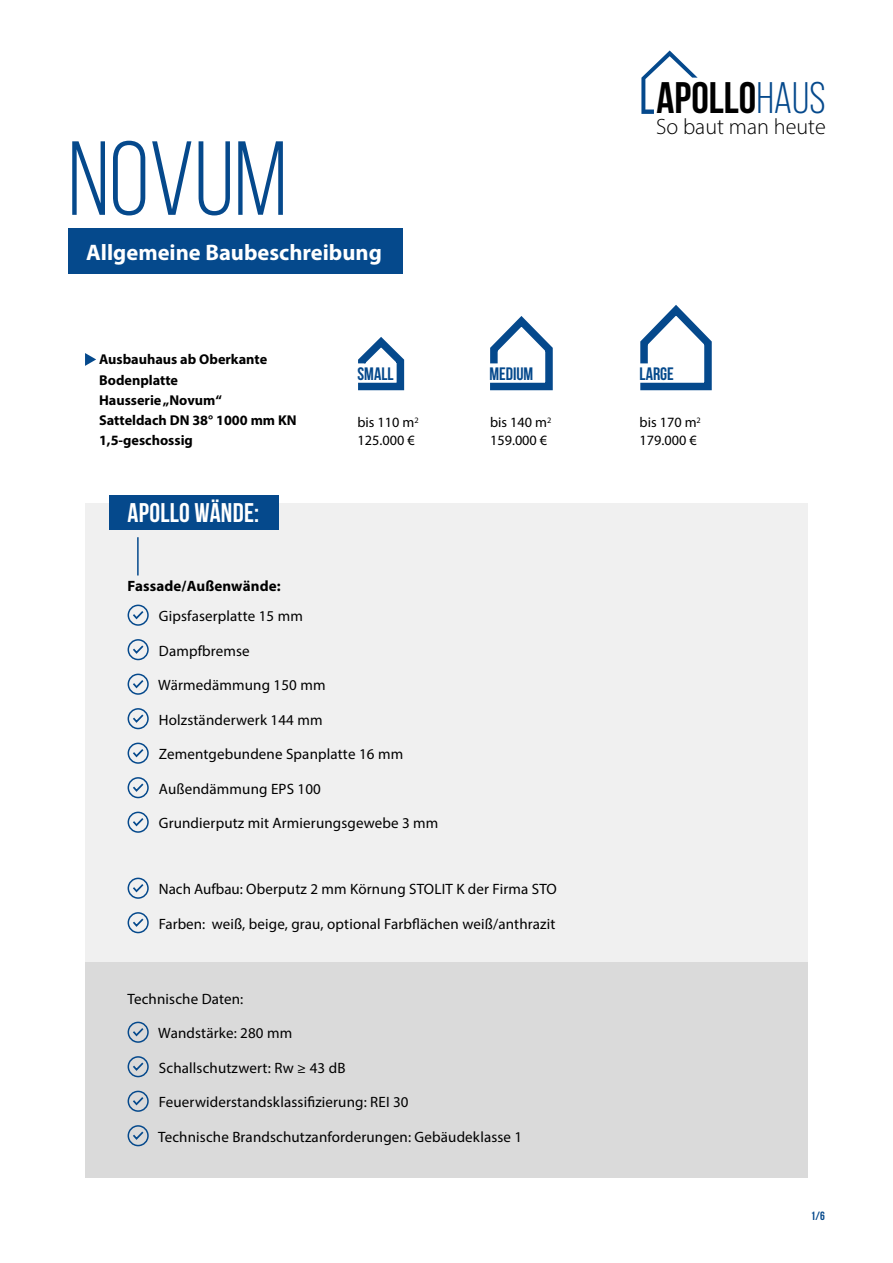
<style>
.page{position:relative;width:893px;height:1263px;background:#fff}
.page>*{position:absolute;margin:0;border:0;box-sizing:border-box;transform-origin:0 0}
.t1{font:105px "Bebas Neue";color:#05498c}
.t2{font:700 44.1px "Bebas Neue";color:#000}
.t3{font:700 27px "Bebas Neue";letter-spacing:.01em;color:#fff}
.t4{font:700 22.5px "Myriad Pro";color:#fff}
.t5{font:300 22.2px "Myriad Pro";color:#000}
.t6{font:700 18px "Bebas Neue";color:#05498c}
.t7{font:15px "Myriad Pro";letter-spacing:.01em;color:#000}
.t8{font:700 15px "Myriad Pro";letter-spacing:.01em;color:#000}
.t9{font:700 14.25px/20.2px "Myriad Pro";color:#000}
.t10{font:14.25px/18px "Myriad Pro";color:#000}
.t11{font:700 12px "Bebas Neue";color:#05498c}
.s1{font-family:"Bebas Neue Pro";font-weight:400;color:#05498c}
</style>
<div class="page">
<svg style="left:641px;top:50px;width:57px;height:64px"></svg>
<svg style="left:85px;top:353px;width:11px;height:13px"></svg>
<svg style="left:358px;top:337px;width:47px;height:54px"></svg>
<svg style="left:490px;top:316px;width:63px;height:75px"></svg>
<svg style="left:640px;top:305px;width:72px;height:86px"></svg>
<div style="left:68px;top:229px;width:334px;height:45px;background:#05498c"></div>
<div style="left:85px;top:503px;width:723px;height:675px;background:#f0f0f0"></div>
<div style="left:109px;top:495px;width:170px;height:34px;background:#05498c"></div>
<hr style="left:137px;top:537px;width:2px;height:38px;background:#05498c">
<div style="left:85px;top:962px;width:723px;height:216px;background:#dadada"></div>
<svg style="left:131px;top:609px;width:14px;height:12px"></svg>
<div style="left:128px;top:605px;width:21px;height:21px;border:2px solid #05498c;border-radius:50%"></div>
<svg style="left:133px;top:645px;width:11px;height:9px"></svg>
<div style="left:128px;top:639px;width:21px;height:21px;border:2px solid #05498c;border-radius:50%"></div>
<svg style="left:131px;top:678px;width:14px;height:11px"></svg>
<div style="left:128px;top:674px;width:21px;height:21px;border:2px solid #05498c;border-radius:50%"></div>
<svg style="left:133px;top:714px;width:11px;height:9px"></svg>
<div style="left:128px;top:708px;width:21px;height:21px;border:2px solid #05498c;border-radius:50%"></div>
<svg style="left:131px;top:747px;width:14px;height:11px"></svg>
<div style="left:128px;top:743px;width:21px;height:21px;border:2px solid #05498c;border-radius:50%"></div>
<svg style="left:133px;top:783px;width:11px;height:9px"></svg>
<div style="left:128px;top:777px;width:21px;height:21px;border:2px solid #05498c;border-radius:50%"></div>
<svg style="left:131px;top:816px;width:14px;height:11px"></svg>
<div style="left:128px;top:812px;width:21px;height:21px;border:2px solid #05498c;border-radius:50%"></div>
<svg style="left:131px;top:882px;width:14px;height:11px"></svg>
<div style="left:128px;top:878px;width:21px;height:21px;border:2px solid #05498c;border-radius:50%"></div>
<svg style="left:133px;top:918px;width:11px;height:9px"></svg>
<div style="left:128px;top:912px;width:21px;height:21px;border:2px solid #05498c;border-radius:50%"></div>
<svg style="left:131px;top:1026px;width:14px;height:11px"></svg>
<div style="left:128px;top:1022px;width:21px;height:21px;border:2px solid #05498c;border-radius:50%"></div>
<svg style="left:133px;top:1062px;width:11px;height:9px"></svg>
<div style="left:128px;top:1056px;width:21px;height:21px;border:2px solid #05498c;border-radius:50%"></div>
<svg style="left:131px;top:1095px;width:14px;height:11px"></svg>
<div style="left:128px;top:1091px;width:21px;height:21px;border:2px solid #05498c;border-radius:50%"></div>
<svg style="left:133px;top:1131px;width:11px;height:9px"></svg>
<div style="left:128px;top:1125px;width:21px;height:21px;border:2px solid #05498c;border-radius:50%"></div>
<h1 class="t1" style="left:68px;top:122px;width:221px">NOVUM</h1>
<h3 class="t4" style="left:86px;top:237px;width:297px">Allgemeine Baubeschreibung</h3>
<h2 class="t2" style="left:657px;top:74px;width:171px">APOLLO<span class="s1">HAUS</span></h2>
<h3 class="t5" style="left:656px;top:113px;width:171px">So baut man heute</h3>
<p class="t9" style="left:99px;top:349px;width:199px">Ausbauhaus ab Oberkante<br>Bodenplatte<br>Hausserie „Novum“<br>Satteldach DN 38° 1000 mm KN<br>1,5-geschossig</p>
<h3 class="t3" style="left:128px;top:498px;width:133px">APOLLO WÄNDE:</h3>
<p class="t6" style="left:358px;top:363px;width:37px">SMALL</p>
<p class="t6" style="left:489px;top:363px;width:46px">MEDIUM</p>
<p class="t6" style="left:640px;top:363px;width:36px">LARGE</p>
<p class="t10" style="left:358px;top:413px;width:63px">bis 110 m<sup>2<br></sup>125.000 €</p>
<p class="t10" style="left:490px;top:413px;width:63px">bis 140 m<sup>2<br></sup>159.000 €</p>
<p class="t10" style="left:640px;top:413px;width:63px">bis 170 m<sup>2<br></sup>179.000 €</p>
<p class="t8" style="left:128px;top:576px;width:155px">Fassade/Außenwände:</p>
<p class="t7" style="left:159px;top:607px;width:146px">Gipsfaserplatte 15 mm</p>
<p class="t7" style="left:159px;top:641px;width:92px">Dampfbremse</p>
<p class="t7" style="left:158px;top:676px;width:169px">Wärmedämmung 150 mm</p>
<p class="t7" style="left:159px;top:710px;width:165px">Holzständerwerk 144 mm</p>
<p class="t7" style="left:159px;top:745px;width:246px">Zementgebundene Spanplatte 16 mm</p>
<p class="t7" style="left:159px;top:779px;width:164px">Außendämmung EPS 100</p>
<p class="t7" style="left:159px;top:814px;width:281px">Grundierputz mit Armierungsgewebe 3 mm</p>
<p class="t7" style="left:159px;top:880px;width:400px">Nach Aufbau: Oberputz 2 mm Körnung STOLIT K der Firma STO</p>
<p class="t7" style="left:159px;top:914px;width:398px">Farben: weiß, beige, grau, optional Farbflächen weiß/anthrazit</p>
<p class="t7" style="left:128px;top:989px;width:117px">Technische Daten:</p>
<p class="t7" style="left:158px;top:1024px;width:135px">Wandstärke: 280 mm</p>
<p class="t7" style="left:159px;top:1058px;width:188px">Schallschutzwert: Rw ≥ 43 dB</p>
<p class="t7" style="left:159px;top:1093px;width:251px">Feuerwiderstandsklassifizierung: REI 30</p>
<p class="t7" style="left:158px;top:1127px;width:366px">Technische Brandschutzanforderungen: Gebäudeklasse 1</p>
<p class="t11" style="left:811px;top:1209px;width:16px">1/6</p>
</div>
